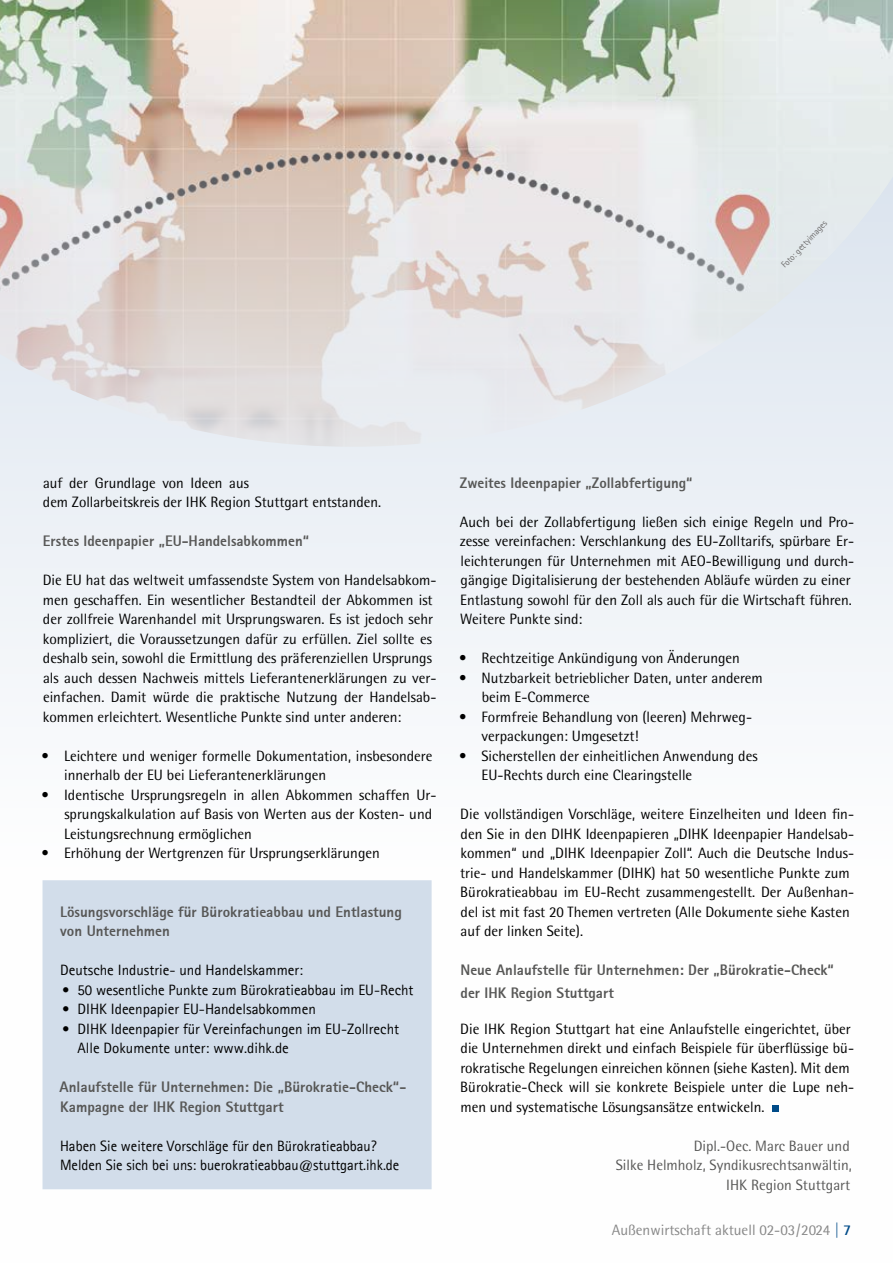
<style>
.page{position:relative;width:893px;height:1263px;background:#fff}
.page>*{position:absolute;margin:0;border:0;box-sizing:border-box;transform-origin:0 0}
.Fliesstext{font:15px/19.5px "Rotis Semi Sans Std";color:#000}
.Kasten_Überschrift_S{font:15px/19.5px "Agfa Rotis Sans Serif";color:#000}
.Zwischenüberschrift{font:800 15px/22.5px "Agfa Rotis Sans Serif";color:#575756}
.Kasten_Überschrift_S-2{font:800 15px/19.5px "Agfa Rotis Sans Serif";color:#575756}
.Autorenzeile{font:15px/19.5px "Rotis Semi Sans Std";color:#575756;text-align:right}
.t1{font:15px "Rotis Semi Sans Std";color:#878787}
.t2{font:9px "Agfa Rotis Sans Serif";color:#706f6f}
.s1{font-family:"Frutiger LT Std";font-weight:300;font-stretch:condensed}
.s2{color:#004b88}
.s3{font-weight:700;color:#004b88}
</style>
<div class="page">
<div style="left:0;top:0;width:893px;height:1263px;background:linear-gradient(to right,#f5f7fa,#f9fafc)"></div>
<img style="left:0;top:0;width:893px;height:447px">
<div style="left:772px;top:1105px;width:6px;height:7px;background:#004b88"></div>
<div style="left:43px;top:880px;width:389px;height:309px;background:#d2ddea"></div>
<svg style="left:781px;top:255px;width:14px;height:13px"></svg>
<svg style="left:814px;top:220px;width:13px;height:15px"></svg>
<p class="t2" style="left:800px;top:241px;width:17px;rotate:-47deg">tyim</p>
<p class="t2" style="left:789px;top:252px;width:17px;rotate:-46deg">: get</p>
<p class="Fliesstext" style="left:43px;top:473px;width:340px">auf der Grundlage von Ideen aus<br>dem Zollarbeitskreis der IHK Region Stuttgart entstanden.</p>
<p class="Zwischenüberschrift" style="left:43px;top:529px;width:268px">Erstes Ideenpapier „EU-Handelsabkommen“</p>
<p class="Fliesstext" style="left:43px;top:570px;width:395px">Die EU hat das weltweit umfassendste System von Handelsabkom&shy;men geschaffen. Ein wesentlicher Bestandteil der Abkommen ist der zollfreie Warenhandel mit Ursprungswaren. Es ist jedoch sehr kompliziert, die Voraussetzungen dafür zu erfüllen. Ziel sollte es deshalb sein, sowohl die Ermittlung des präferenziellen Ursprungs als auch dessen Nachweis mittels Lieferantenerklärungen zu ver&shy;einfachen. Damit würde die praktische Nutzung der Handelsab&shy;kommen erleichtert. Wesentliche Punkte sind unter anderen:</p>
<p class="Fliesstext" style="left:64px;top:746px;width:370px;text-indent:-22px">• Leichtere und weniger formelle Dokumentation, insbesondere innerhalb der EU bei Lieferantenerklärungen</p>
<p class="Fliesstext" style="left:64px;top:785px;width:374px;text-indent:-22px">• Identische Ursprungsregeln in allen Abkommen schaffen Ur&shy;sprungskalkulation auf Basis von Werten aus der Kosten- und<br>Leistungsrechnung ermöglichen</p>
<p class="Fliesstext" style="left:42px;top:843px;width:340px">• Erhöhung der Wertgrenzen für Ursprungserklärungen</p>
<p class="Kasten_Überschrift_S-2" style="left:60px;top:901px;width:343px">Lösungsvorschläge für Bürokratieabbau und Entlastung von Unternehmen</p>
<p class="Kasten_Überschrift_S" style="left:60px;top:960px;width:244px">Deutsche Industrie- und Handelskammer:</p>
<p class="Kasten_Überschrift_S" style="left:62px;top:979px;width:353px"><span class="s1">•</span> 50 wesentliche Punkte zum Bürokratieabbau im EU-Recht</p>
<p class="Kasten_Überschrift_S" style="left:62px;top:999px;width:255px"><span class="s1">•</span> DIHK Ideenpapier EU-Handelsabkommen</p>
<p class="Kasten_Überschrift_S" style="left:78px;top:1018px;width:323px;text-indent:-15px"><span class="s1">•</span> DIHK Ideenpapier für Vereinfachungen im EU-Zollrecht<br>Alle Dokumente unter: www.dihk.de</p>
<p class="Kasten_Überschrift_S-2" style="left:60px;top:1077px;width:348px">Anlaufstelle für Unternehmen: Die „Bürokratie-Check“-<br>Kampagne der IHK Region Stuttgart</p>
<p class="Kasten_Überschrift_S" style="left:60px;top:1135px;width:341px">Haben Sie weitere Vorschläge für den Bürokratieabbau?<br>Melden Sie sich bei uns: buerokratieabbau@stuttgart.ihk.de</p>
<p class="Zwischenüberschrift" style="left:460px;top:471px;width:234px">Zweites Ideenpapier „Zollabfertigung“</p>
<p class="Fliesstext" style="left:460px;top:512px;width:396px">Auch bei der Zollabfertigung ließen sich einige Regeln und Pro&shy;zesse vereinfachen: Verschlankung des EU-Zolltarifs, spürbare Er&shy;leichterungen für Unternehmen mit AEO-Bewilligung und durch&shy;gängige Digitalisierung der bestehenden Abläufe würden zu einer Entlastung sowohl für den Zoll als auch für die Wirtschaft führen.<br>Weitere Punkte sind:</p>
<p class="Fliesstext" style="left:459px;top:648px;width:282px">• Rechtzeitige Ankündigung von Änderungen</p>
<p class="Fliesstext" style="left:482px;top:668px;width:283px;text-indent:-22px">• Nutzbarkeit betrieblicher Daten, unter anderem beim E-Commerce</p>
<p class="Fliesstext" style="left:481px;top:707px;width:272px;text-indent:-22px">• Formfreie Behandlung von (leeren) Mehrweg&shy;verpackungen: Umgesetzt!</p>
<p class="Fliesstext" style="left:482px;top:746px;width:277px;text-indent:-22px">• Sicherstellen der einheitlichen Anwendung des<br>EU-Rechts durch eine Clearingstelle</p>
<p class="Fliesstext" style="left:460px;top:804px;width:395px">Die vollständigen Vorschläge, weitere Einzelheiten und Ideen fin&shy;den Sie in den DIHK Ideenpapieren „DIHK Ideenpapier Handelsab&shy;kommen“ und „DIHK Ideenpapier Zoll“. Auch die Deutsche Indus&shy;trie- und Handelskammer (DIHK) hat 50 wesentliche Punkte zum Bürokratieabbau im EU-Recht zusammengestellt. Der Außenhan&shy;del ist mit fast 20 Themen vertreten (Alle Dokumente siehe Kasten auf der linken Seite).</p>
<p class="Zwischenüberschrift" style="left:460px;top:958px;width:375px">Neue Anlaufstelle für Unternehmen: Der „Bürokratie-Check“ der IHK Region Stuttgart</p>
<p class="Fliesstext" style="left:460px;top:1019px;width:395px">Die IHK Region Stuttgart hat eine Anlaufstelle eingerichtet, über die Unternehmen direkt und einfach Beispiele für überflüssige bü&shy;rokratische Regelungen einreichen können (siehe Kasten). Mit dem Bürokratie-Check will sie konkrete Beispiele unter die Lupe neh&shy;men und systematische Lösungsansätze entwickeln.</p>
<p class="Autorenzeile" style="left:616px;top:1136px;width:238px">Dipl.-Oec. Marc Bauer und<br>Silke Helmholz, Syndikusrechtsanwältin,<br>IHK Region Stuttgart</p>
<p class="t1" style="left:612px;top:1221px;width:241px">Außenwirtschaft aktuell 02-03/2024 <span class="s2">|</span> <span class="s3">7</span></p>
</div>
